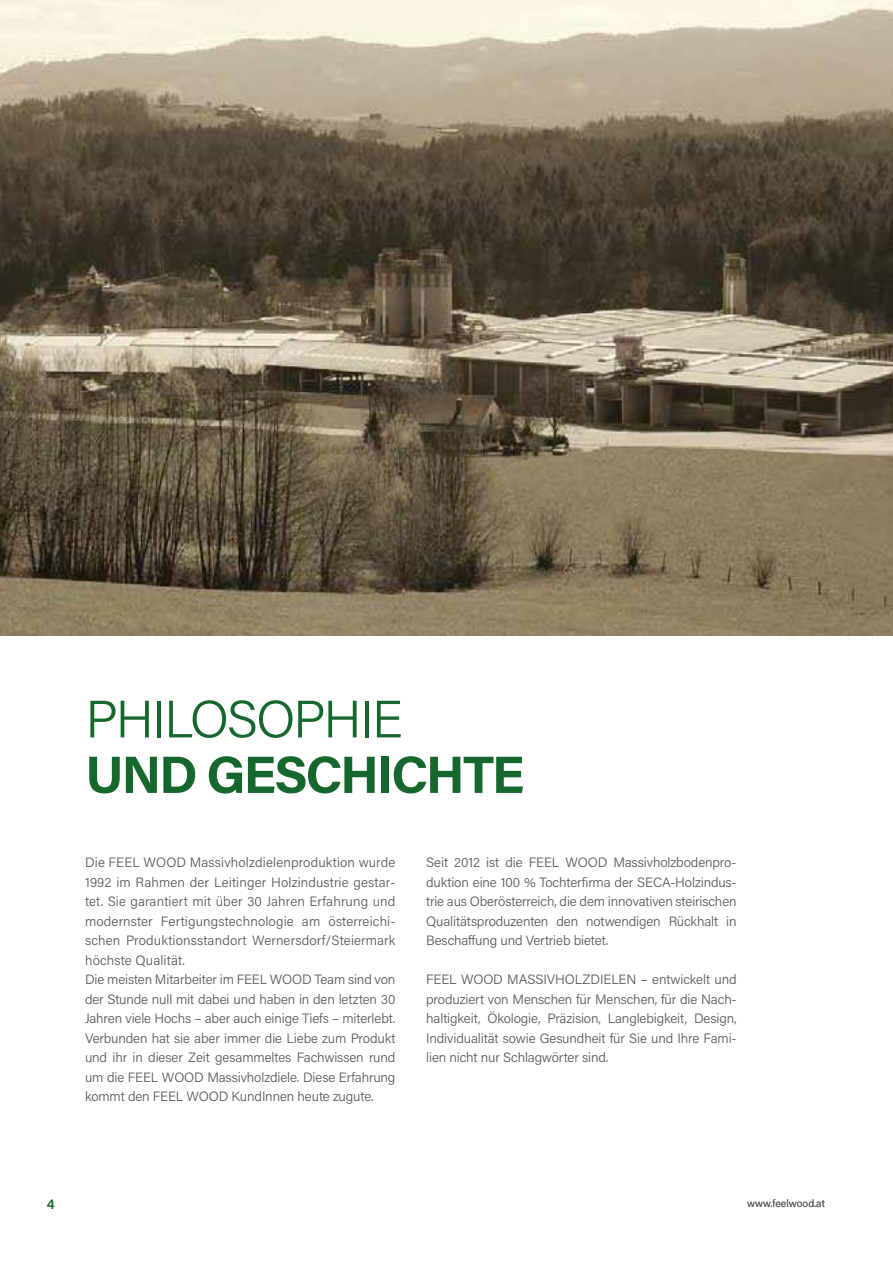
<style>
.page{position:relative;width:893px;height:1263px;background:#fff}
.page>*{position:absolute;margin:0;border:0;box-sizing:border-box;transform-origin:0 0}
.t1{font:700 52.5px "Acumin Pro";letter-spacing:-.04em;color:#16672e}
.t2{font:300 52.5px "Acumin Pro";letter-spacing:-.04em;color:#16672e}
.t3{font:600 14.25px "Acumin Pro";color:#16672e}
.t4{font:300 13.5px/19.5px "Acumin Pro";letter-spacing:-.005em;color:#575656;text-align:justify}
.t5{font:300 10.5px "Acumin Pro";letter-spacing:.005em;color:#575656}
</style>
<div class="page">
<img style="left:0;top:0;width:893px;height:635px">
<h1 class="t2" style="left:85px;top:683px;width:319px">PHILOSOPHIE</h1>
<h1 class="t1" style="left:85px;top:738px;width:440px">UND GESCHICHTE</h1>
<p class="t4" style="left:85px;top:852px;width:312px;text-align:left">Die FEEL WOOD Massivholzdielenproduktion wurde 1992 im Rahmen der Leitinger Holzindustrie gestar&shy;tet. Sie garantiert mit über 30 Jahren Erfahrung und modernster Fertigungstechnologie am österreichi&shy;schen Produktionsstandort Wernersdorf/Steiermark höchste Qualität.<br>Die meisten Mitarbeiter im FEEL WOOD Team sind von der Stunde null mit dabei und haben in den letzten 30<br>Jahren viele Hochs – aber auch einige Tiefs – miterlebt.<br>Verbunden hat sie aber immer die Liebe zum Produkt und ihr in dieser Zeit gesammeltes Fachwissen rund um die FEEL WOOD Massivholzdiele. Diese Erfahrung kommt den FEEL WOOD KundInnen heute zugute.</p>
<p class="t4" style="left:426px;top:852px;width:312px">Seit 2012 ist die FEEL WOOD Massivholzbodenpro&shy;duktion eine 100 % Tochterfirma der SECA-Holzindus&shy;trie aus Oberösterreich, die dem innovativen steirischen Qualitätsproduzenten den notwendigen Rückhalt in Beschaffung und Vertrieb bietet.</p>
<p class="t4" style="left:426px;top:969px;width:312px">FEEL WOOD MASSIVHOLZDIELEN – entwickelt und produziert von Menschen für Menschen, für die Nach&shy;haltigkeit, Ökologie, Präzision, Langlebigkeit, Design, Individualität sowie Gesundheit für Sie und Ihre Fami&shy;lien nicht nur Schlagwörter sind.</p>
<p class="t3" style="left:47px;top:1194px;width:9px">4</p>
<p class="t5" style="left:747px;top:1196px;width:79px">www.feelwood.at</p>
</div>
